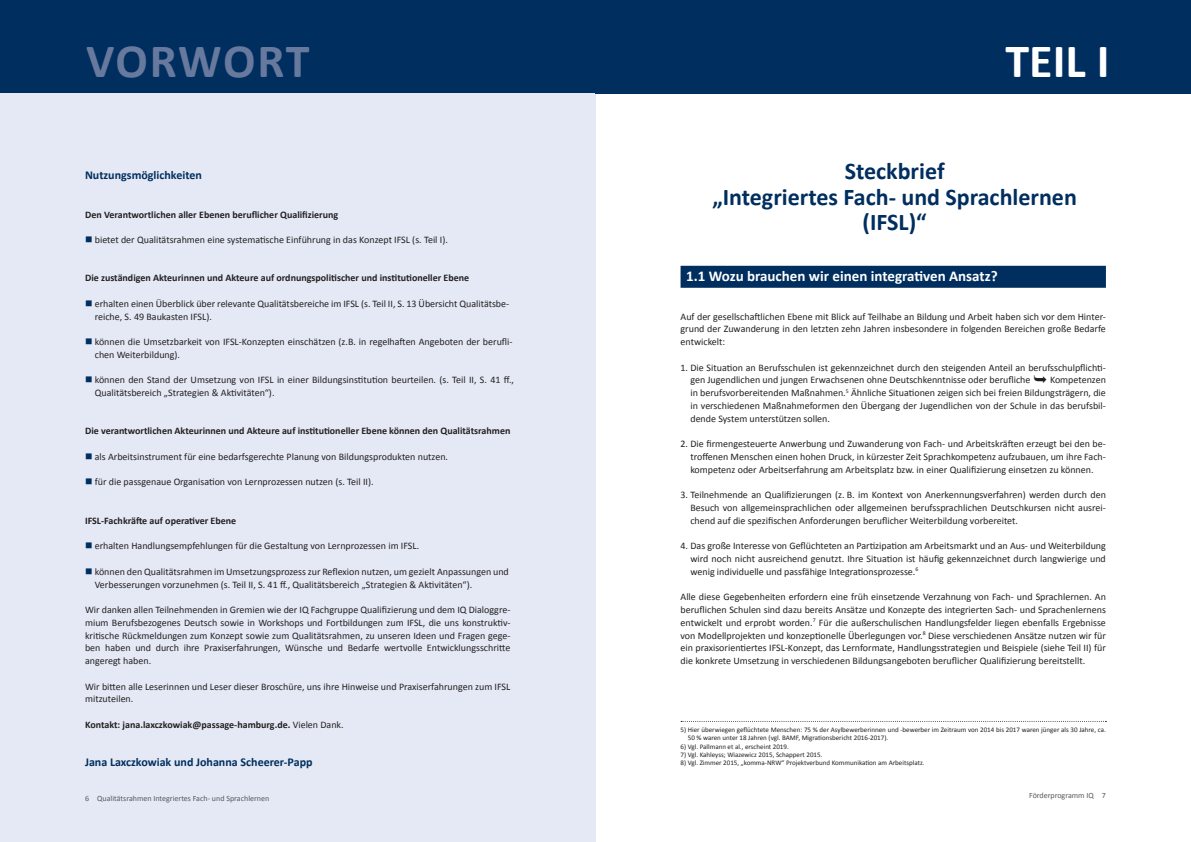
<style>
.page{position:relative;width:1191px;height:842px;background:#fff}
.page>*{position:absolute;margin:0;border:0;box-sizing:border-box;transform-origin:0 0}
._01_Überschrift_2_gr{font:700 48px "Calibri";letter-spacing:.03em;color:#68799e}
._01_Überschrift_2_gr-2{font:700 48px "Calibri";color:#fff}
._02_Fließtext{font:700 24px/25.5px "Calibri";color:#002e5e;text-align:center}
._02_Fließtext-2{font:700 15px "Calibri";color:#fff}
._02_Fließtext-3{font:700 12px "Calibri";color:#002e5e}
._02_Fließtext-4{font:10px/12.8px "Calibri";color:#231f20;text-align:justify}
._02_Fließtext-5{font:700 10px "Calibri";color:#231f20}
.t1{font:8px "Calibri";color:#57585a}
._05_Infokasten{font:7px/8.4px "Calibri";color:#231f20}
.s1{color:#002e5e}
.s2{font-weight:400}
</style>
<div class="page">
<div style="left:0;top:0;width:1191px;height:94px;background:#002e5e"></div>
<div style="left:0;top:94px;width:595px;height:748px;background:#e4e9f5"></div>
<svg style="left:681px;top:721px;width:425px;height:1px"></svg>
<div style="left:680px;top:266px;width:426px;height:22px;background:#002e5e"></div>
<p class="_01_Überschrift_2_gr" style="left:86px;top:31px;width:225px">VORWORT</p>
<p class="_02_Fließtext-3" style="left:85px;top:168px;width:118px">Nutzungsmöglichkeiten</p>
<p class="_02_Fließtext-5" style="left:85px;top:208px;width:255px">Den Verantwortlichen aller Ebenen beruflicher Qualifizierung</p>
<p class="_02_Fließtext-4" style="left:85px;top:233px;width:364px"><span class="s1">■</span> bietet der Qualitätsrahmen eine systematische Einführung in das Konzept IFSL (s. Teil I).</p>
<p class="_02_Fließtext-5" style="left:85px;top:272px;width:386px">Die zuständigen Akteurinnen und Akteure auf ordnungspolitischer und institutioneller Ebene</p>
<p class="_02_Fließtext-4" style="left:95px;top:297px;width:416px;text-indent:-10px"><span class="s1">■</span> erhalten einen Überblick über relevante Qualitätsbereiche im IFSL (s. Teil II, S. 13 Übersicht Qualitätsbe&shy;reiche, S. 49 Baukasten IFSL).</p>
<p class="_02_Fließtext-4" style="left:95px;top:335px;width:419px;text-indent:-10px"><span class="s1">■</span> können die Umsetzbarkeit von IFSL-Konzepten einschätzen (z.B. in regelhaften Angeboten der berufli&shy;chen Weiterbildung).</p>
<p class="_02_Fließtext-4" style="left:95px;top:374px;width:421px;text-indent:-10px"><span class="s1">■</span> können den Stand der Umsetzung von IFSL in einer Bildungsinstitution beurteilen. (s. Teil II, S. 41 ff.,<br>Qualitätsbereich „Strategien &amp; Aktivitäten“).</p>
<p class="_02_Fließtext-5" style="left:85px;top:425px;width:427px">Die verantwortlichen Akteurinnen und Akteure auf institutioneller Ebene können den Qualitätsrahmen</p>
<p class="_02_Fließtext-4" style="left:85px;top:450px;width:364px"><span class="s1">■</span> als Arbeitsinstrument für eine bedarfsgerechte Planung von Bildungsprodukten nutzen.</p>
<p class="_02_Fließtext-4" style="left:85px;top:476px;width:290px"><span class="s1">■</span> für die passgenaue Organisation von Lernprozessen nutzen (s. Teil II).</p>
<p class="_02_Fließtext-5" style="left:85px;top:514px;width:153px">IFSL-Fachkräfte auf operativer Ebene</p>
<p class="_02_Fließtext-4" style="left:85px;top:540px;width:336px"><span class="s1">■</span> erhalten Handlungsempfehlungen für die Gestaltung von Lernprozessen im IFSL.</p>
<p class="_02_Fließtext-4" style="left:95px;top:565px;width:415px;text-indent:-10px"><span class="s1">■</span> können den Qualitätsrahmen im Umsetzungsprozess zur Reflexion nutzen, um gezielt Anpassungen und<br>Verbesserungen vorzunehmen (s. Teil II, S. 41 ff., Qualitätsbereich „Strategien &amp; Aktivitäten“).</p>
<p class="_02_Fließtext-4" style="left:85px;top:603px;width:427px">Wir danken allen Teilnehmenden in Gremien wie der IQ Fachgruppe Qualifizierung und dem IQ Dialoggre&shy;mium Berufsbezogenes Deutsch sowie in Workshops und Fortbildungen zum IFSL, die uns konstruktiv&shy;kritische Rückmeldungen zum Konzept sowie zum Qualitätsrahmen, zu unseren Ideen und Fragen gege&shy;ben haben und durch ihre Praxiserfahrungen, Wünsche und Bedarfe wertvolle Entwicklungsschritte angeregt haben.</p>
<p class="_02_Fließtext-4" style="left:85px;top:680px;width:427px">Wir bitten alle Leserinnen und Leser dieser Broschüre, uns ihre Hinweise und Praxiserfahrungen zum IFSL mitzuteilen.</p>
<p class="_02_Fließtext-5" style="left:85px;top:718px;width:260px">Kontakt: jana.laxczkowiak@passage-hamburg.de. <span class="s2">Vielen Dank.</span></p>
<p class="_02_Fließtext-3" style="left:85px;top:754px;width:229px">Jana Laxczkowiak und Johanna Scheerer-Papp</p>
<p class="t1" style="left:85px;top:793px;width:186px">6 Qualitätsrahmen Integriertes Fach- und Sprachlernen</p>
<p class="_01_Überschrift_2_gr-2" style="left:1005px;top:31px;width:105px">TEIL I</p>
<p class="_02_Fließtext" style="left:712px;top:159px;width:366px">Steckbrief<br>„Integriertes Fach- und Sprachlernen (IFSL)“</p>
<p class="_02_Fließtext-2" style="left:686px;top:267px;width:313px">1.1 Wozu brauchen wir einen integrativen Ansatz?</p>
<p class="_02_Fließtext-4" style="left:680px;top:310px;width:427px">Auf der gesellschaftlichen Ebene mit Blick auf Teilhabe an Bildung und Arbeit haben sich vor dem Hinter&shy;grund der Zuwanderung in den letzten zehn Jahren insbesondere in folgenden Bereichen große Bedarfe entwickelt:</p>
<p class="_02_Fließtext-4" style="left:690px;top:361px;width:417px;text-indent:-10px">1. Die Situation an Berufsschulen ist gekennzeichnet durch den steigenden Anteil an berufsschulpflichti&shy;gen Jugendlichen und jungen Erwachsenen ohne Deutschkenntnisse oder berufliche</p>
<p class="_02_Fließtext-4" style="left:690px;top:374px;width:417px;text-indent:359px">Kompetenzen in berufsvorbereitenden Maßnahmen.<sup>5</sup> Ähnliche Situationen zeigen sich bei freien Bildungsträgern, die in verschiedenen Maßnahmeformen den Übergang der Jugendlichen von der Schule in das berufsbil&shy;dende System unterstützen sollen.</p>
<p class="_02_Fließtext-4" style="left:690px;top:437px;width:417px;text-indent:-10px">2. Die firmengesteuerte Anwerbung und Zuwanderung von Fach- und Arbeitskräften erzeugt bei den be&shy;troffenen Menschen einen hohen Druck, in kürzester Zeit Sprachkompetenz aufzubauen, um ihre Fach&shy;kompetenz oder Arbeitserfahrung am Arbeitsplatz bzw. in einer Qualifizierung einsetzen zu können.</p>
<p class="_02_Fließtext-4" style="left:690px;top:489px;width:417px;text-indent:-10px">3. Teilnehmende an Qualifizierungen (z. B. im Kontext von Anerkennungsverfahren) werden durch den Besuch von allgemeinsprachlichen oder allgemeinen berufssprachlichen Deutschkursen nicht ausrei&shy;chend auf die spezifischen Anforderungen beruflicher Weiterbildung vorbereitet.</p>
<p class="_02_Fließtext-4" style="left:690px;top:540px;width:417px;text-indent:-10px">4. Das große Interesse von Geflüchteten an Partizipation am Arbeitsmarkt und an Aus- und Weiterbildung wird noch nicht ausreichend genutzt. Ihre Situation ist häufig gekennzeichnet durch langwierige und wenig individuelle und passfähige Integrationsprozesse.<sup>6</sup></p>
<p class="_02_Fließtext-4" style="left:680px;top:591px;width:427px">Alle diese Gegebenheiten erfordern eine früh einsetzende Verzahnung von Fach- und Sprachlernen. An beruflichen Schulen sind dazu bereits Ansätze und Konzepte des integrierten Sach- und Sprachenlernens entwickelt und erprobt worden.<sup>7</sup> Für die außerschulischen Handlungsfelder liegen ebenfalls Ergebnisse von Modellprojekten und konzeptionelle Überlegungen vor.<sup>8</sup> Diese verschiedenen Ansätze nutzen wir für ein praxisorientiertes IFSL-Konzept, das Lernformate, Handlungsstrategien und Beispiele (siehe Teil II) für die konkrete Umsetzung in verschiedenen Bildungsangeboten beruflicher Qualifizierung bereitstellt.</p>
<p class="_05_Infokasten" style="left:688px;top:725px;width:419px;text-indent:-7px">5) Hier überwiegen geflüchtete Menschen: 75 % der Asylbewerberinnen und -bewerber im Zeitraum von 2014 bis 2017 waren jünger als 30 Jahre, ca.<br>50 % waren unter 18 Jahren (vgl. BAMF, Migrationsbericht 2016-2017).</p>
<p class="_05_Infokasten" style="left:680px;top:742px;width:110px">6) Vgl. Pallmann et al., erscheint 2019.</p>
<p class="_05_Infokasten" style="left:680px;top:750px;width:143px">7) Vgl. Kahleyss; Wiazewicz 2015, Schappert 2015.</p>
<p class="_05_Infokasten" style="left:680px;top:759px;width:245px">8) Vgl. Zimmer 2015, „komma-NRW“ Projektverbund Kommunikation am Arbeitsplatz.</p>
<p class="t1" style="left:1029px;top:790px;width:78px">Förderprogramm IQ 7</p>
</div>
